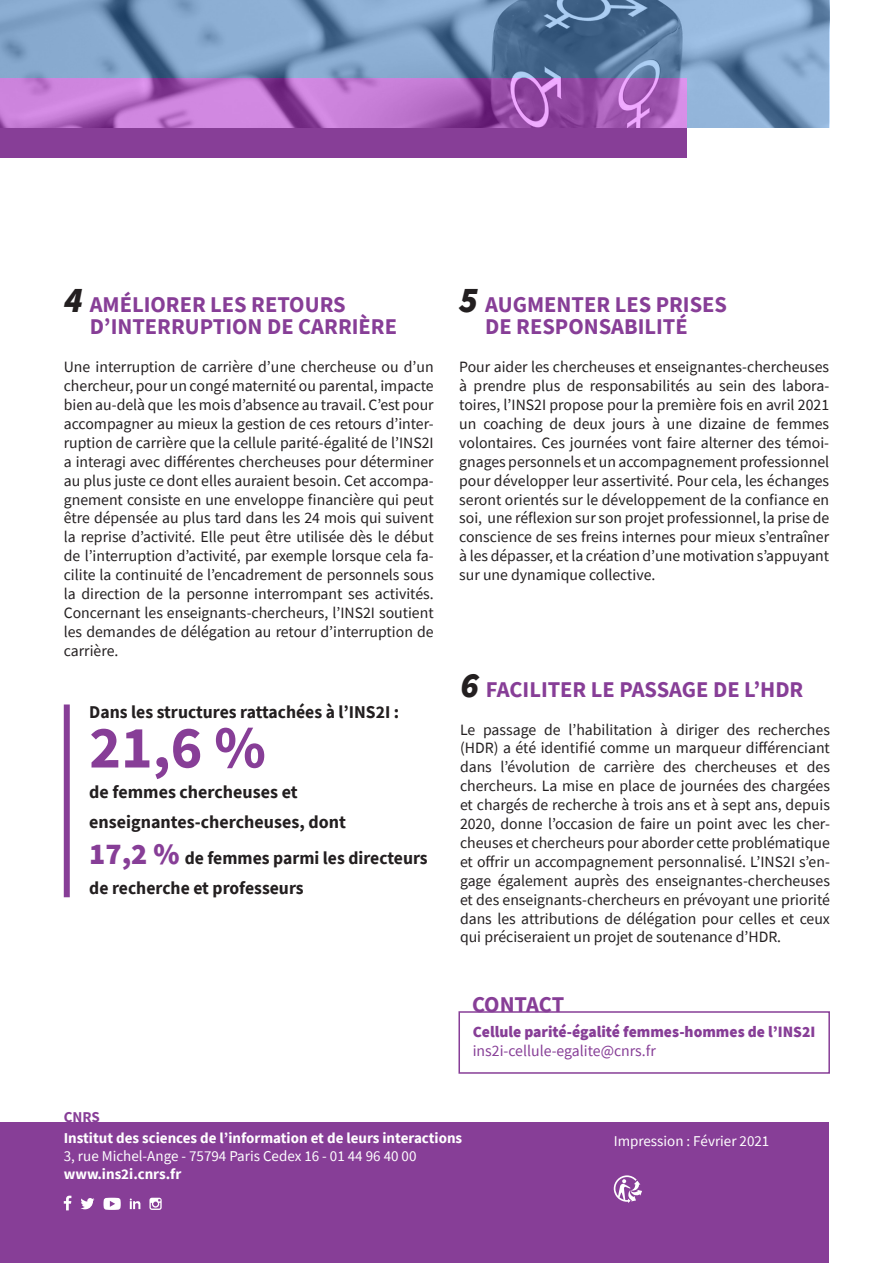
<style>
.page{position:relative;width:893px;height:1263px;background:#fff}
.page>*{position:absolute;margin:0;border:0;box-sizing:border-box;transform-origin:0 0}
.t1{font:700 60px "Source Sans Pro";color:#873e97}
.t2{font:700 22.5px/22.5px "Source Sans Pro";color:#873e97}
.t3{font:700 18px/30px "Source Sans Pro";color:#231f20}
.t4{font:15.75px/18.9px "Source Sans Pro";color:#231f20;text-align:justify}
.t5{font:900 15.75px "Source Sans Pro";color:#873e97}
.t6{font:15.75px "Source Sans Pro";color:#873e97}
.t7{font:700 15px "Source Sans Pro";color:#fff}
.t8{font:15px "Source Sans Pro";color:#fff}
.t9{font:700 15px "Source Sans Pro";color:#873e97}
.s1{font-weight:900;font-style:italic;font-size:36px;color:#231f20}
.s2{font-weight:900;font-size:30px;color:#873e97}
</style>
<div class="page">
<div style="left:64px;top:704px;width:6px;height:193px;background:#873e97"></div>
<div style="left:0;top:1122px;width:829px;height:141px;background:#873e97"></div>
<svg style="left:0;top:0;width:829px;height:128px"></svg>
<svg style="left:0;top:78px;width:687px;height:79px"></svg>
<svg style="left:614px;top:1175px;width:28px;height:28px"></svg>
<svg style="left:64px;top:1196px;width:7px;height:14px"></svg>
<svg style="left:80px;top:1198px;width:14px;height:11px"></svg>
<svg style="left:149px;top:1198px;width:13px;height:12px"></svg>
<svg style="left:130px;top:1198px;width:10px;height:11px"></svg>
<svg style="left:104px;top:1198px;width:17px;height:12px"></svg>
<div style="left:458px;top:1011px;width:372px;height:63px;border:2px solid #873e97"></div>
<h2 class="t2" style="left:90px;top:293px;width:309px;text-indent:-26px"><span class="s1">4</span> AMÉLIORER LES RETOURS<br>D’INTERRUPTION DE CARRIÈRE</h2>
<p class="t4" style="left:64px;top:357px;width:371px">Une interruption de carrière d’une chercheuse ou d’un chercheur, pour un congé maternité ou parental, impacte bien au-delà que les mois d’absence au travail. C’est pour accompagner au mieux la gestion de ces retours d’inter&shy;ruption de carrière que la cellule parité-égalité de l’INS2I a interagi avec différentes chercheuses pour déterminer au plus juste ce dont elles auraient besoin. Cet accompa&shy;gnement consiste en une enveloppe financière qui peut être dépensée au plus tard dans les 24 mois qui suivent la reprise d’activité. Elle peut être utilisée dès le début de l’interruption d’activité, par exemple lorsque cela fa&shy;cilite la continuité de l’encadrement de personnels sous la direction de la personne interrompant ses activités.<br>Concernant les enseignants-chercheurs, l’INS2I soutient les demandes de délégation au retour d’interruption de carrière.</p>
<p class="t3" style="left:89px;top:697px;width:312px">Dans les structures rattachées à l’INS2I :</p>
<h1 class="t1" style="left:89px;top:707px;width:178px">21,6 %</h1>
<p class="t3" style="left:89px;top:776px;width:258px">de femmes chercheuses et enseignantes-chercheuses, dont</p>
<p class="t3" style="left:89px;top:842px;width:340px"><span class="s2">17,2 %</span> de femmes parmi les directeurs de recherche et professeurs</p>
<h2 class="t2" style="left:459px;top:293px;width:269px;text-align:center"><span class="s1">5</span> AUGMENTER LES PRISES<br>DE RESPONSABILITÉ</h2>
<p class="t4" style="left:459px;top:357px;width:371px">Pour aider les chercheuses et enseignantes-chercheuses à prendre plus de responsabilités au sein des labora&shy;toires, l’INS2I propose pour la première fois en avril 2021 un coaching de deux jours à une dizaine de femmes volontaires. Ces journées vont faire alterner des témoi&shy;gnages personnels et un accompagnement professionnel pour développer leur assertivité. Pour cela, les échanges seront orientés sur le développement de la confiance en soi, une réflexion sur son projet professionnel, la prise de conscience de ses freins internes pour mieux s’entraîner à les dépasser, et la création d’une motivation s’appuyant sur une dynamique collective.</p>
<h2 class="t2" style="left:460px;top:678px;width:345px"><span class="s1">6</span> FACILITER LE PASSAGE DE L’HDR</h2>
<p class="t4" style="left:460px;top:720px;width:371px">Le passage de l’habilitation à diriger des recherches (HDR) a été identifié comme un marqueur différenciant dans l’évolution de carrière des chercheuses et des chercheurs. La mise en place de journées des chargées et chargés de recherche à trois ans et à sept ans, depuis 2020, donne l’occasion de faire un point avec les cher&shy;cheuses et chercheurs pour aborder cette problématique et offrir un accompagnement personnalisé. L’INS2I s’en&shy;gage également auprès des enseignantes-chercheuses et des enseignants-chercheurs en prévoyant une priorité dans les attributions de délégation pour celles et ceux qui préciseraient un projet de soutenance d’HDR.</p>
<h2 class="t2" style="left:472px;top:993px;width:94px">CONTACT</h2>
<p class="t5" style="left:473px;top:1021px;width:344px">Cellule parité-égalité femmes-hommes de l’INS2I</p>
<p class="t6" style="left:473px;top:1041px;width:185px">ins2i-cellule-egalite@cnrs.fr</p>
<p class="t9" style="left:64px;top:1107px;width:38px">CNRS</p>
<p class="t7" style="left:64px;top:1128px;width:400px">Institut des sciences de l’information et de leurs interactions</p>
<p class="t8" style="left:64px;top:1147px;width:354px">3, rue Michel-Ange - 75794 Paris Cedex 16 - 01 44 96 40 00</p>
<p class="t7" style="left:64px;top:1164px;width:119px">www.ins2i.cnrs.fr</p>
<p class="t8" style="left:614px;top:1131px;width:157px">Impression : Février 2021</p>
</div>
